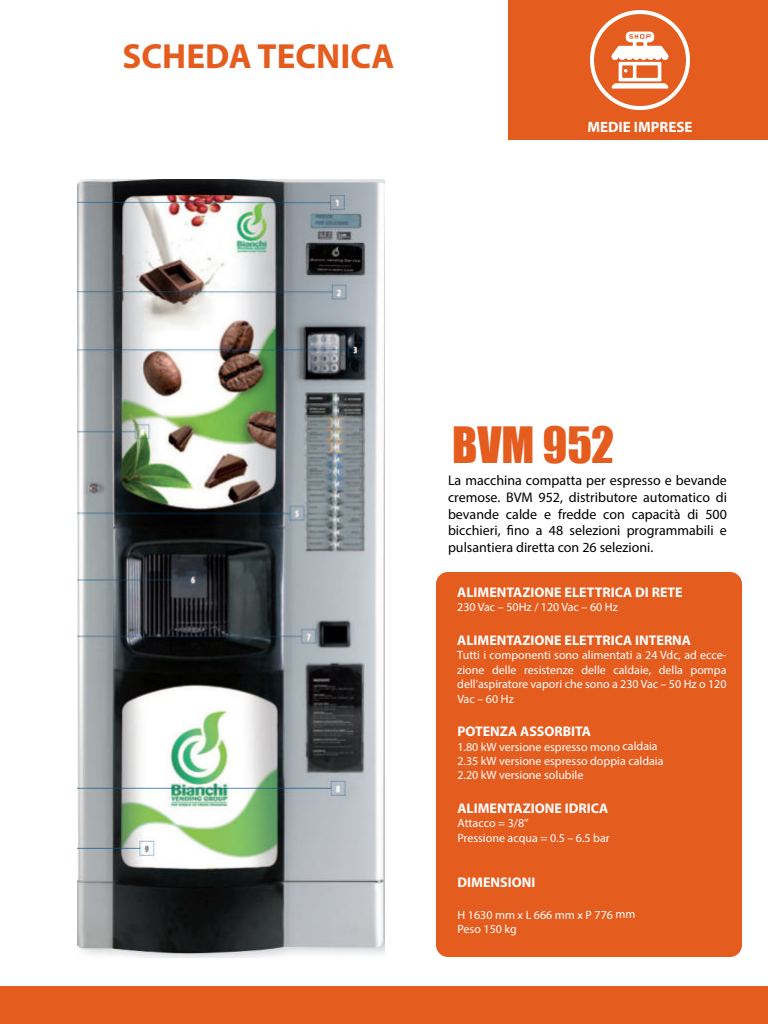
<style>
.page{position:relative;width:768px;height:1024px;background:#fff}
.page>*{position:absolute;margin:0;border:0;box-sizing:border-box;transform-origin:0 0}
.t1{font:46px "Impact";color:#e55c1f}
.t2{font:700 35px "Myriad Pro";color:#e55c1f}
.t3{font:700 15px "Myriad Pro";color:#fff}
.t4{font:14px/16.8px "Myriad Pro";color:#000;text-align:justify}
.t5{font:700 14px "Myriad Pro";color:#fff}
.t6{font:12px/14.4px "Myriad Pro";color:#fff}
</style>
<div class="page">
<div style="left:0;top:986px;width:768px;height:38px;background:#e55c1f"></div>
<div style="left:508px;top:0;width:260px;height:140px;background:#e55c1f"></div>
<div style="left:590px;top:10px;width:100px;height:100px;border:4px solid #fff;border-radius:50%"></div>
<svg style="left:611px;top:32px;width:58px;height:57px"></svg>
<div style="left:436px;top:572px;width:306px;height:385px;background:#e55c1f;border-radius:12px"></div>
<img style="left:77px;top:179px;width:308px;height:778px">
<h2 class="t2" style="left:123px;top:35px;width:273px">SCHEDA TECNICA</h2>
<p class="t3" style="left:587px;top:118px;width:107px">MEDIE IMPRESE</p>
<h1 class="t1" style="left:452px;top:420px;width:164px">BVM 952</h1>
<p class="t4" style="left:448px;top:473px;width:281px">La macchina compatta per espresso e bevande cremose. BVM 952, distributore automatico di bevande calde e fredde con capacità di 500 bicchieri, fino a 48 selezioni programmabili e pulsantiera diretta con 26 selezioni.</p>
<p class="t5" style="left:457px;top:584px;width:227px">ALIMENTAZIONE ELETTRICA DI RETE</p>
<p class="t6" style="left:457px;top:601px;width:162px">230 Vac – 50Hz / 120 Vac – 60 Hz</p>
<p class="t5" style="left:457px;top:632px;width:235px">ALIMENTAZIONE ELETTRICA INTERNA</p>
<p class="t6" style="left:457px;top:649px;width:271px;text-align:justify">Tutti i componenti sono alimentati a 24 Vdc, ad ecce&shy;zione delle resistenze delle caldaie, della pompa dell’aspiratore vapori che sono a 230 Vac – 50 Hz o 120<br>Vac – 60 Hz</p>
<p class="t5" style="left:457px;top:723px;width:135px">POTENZA ASSORBITA</p>
<p class="t6" style="left:457px;top:740px;width:208px">1.80 kW versione espresso mono caldaia<br>2.35 kW versione espresso doppia caldaia<br>2.20 kW versione solubile</p>
<p class="t5" style="left:457px;top:800px;width:153px">ALIMENTAZIONE IDRICA</p>
<p class="t6" style="left:457px;top:817px;width:154px">Attacco = 3/8’’<br>Pressione acqua = 0.5 – 6.5 bar</p>
<p class="t5" style="left:458px;top:874px;width:79px">DIMENSIONI</p>
<p class="t6" style="left:458px;top:908px;width:180px">H 1630 mm x L 666 mm x P 776 mm<br>Peso 150 kg</p>
</div>
